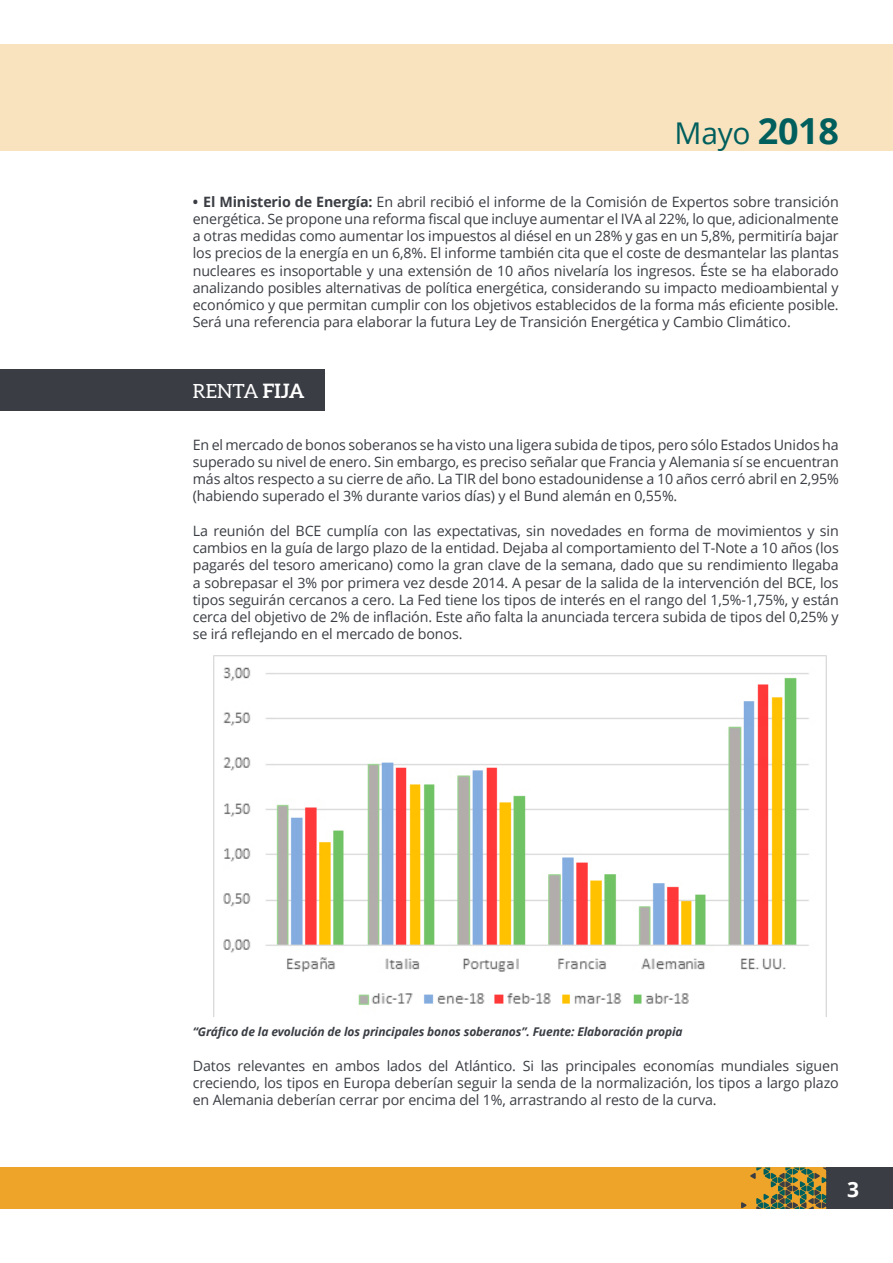
<style>
.page{position:relative;width:893px;height:1263px;background:#fff}
.page>*{position:absolute;margin:0;border:0;box-sizing:border-box;transform-origin:0 0}
.t1{font:30px "Open Sans";color:#005e5d}
.t2{font:700 21px "Open Sans";color:#fff}
.t3{font:19.5px "Aleo";color:#fff}
.t4{font:14.25px/17.2px "Open Sans";letter-spacing:-.01em;color:#3a3d43;text-align:justify}
.t5{font:italic 700 12px "Open Sans";letter-spacing:-.01em;color:#3a3d43}
.s1{font-weight:700;font-size:36px}
.s2{font-weight:700}
</style>
<div class="page">
<div style="left:0;top:1167px;width:893px;height:42px;background:#eea329"></div>
<div style="left:826px;top:1167px;width:67px;height:42px;background:#3a3d43"></div>
<svg style="left:741px;top:1167px;width:85px;height:42px"></svg>
<div style="left:0;top:45px;width:893px;height:106px;background:#f9e3bf"></div>
<div style="left:0;top:370px;width:325px;height:41px;background:#3a3d43"></div>
<img style="left:214px;top:656px;width:613px;height:360px">
<p class="t1" style="left:674px;top:113px;width:166px">Mayo <span class="s1">2018</span></p>
<p class="t4" style="left:193px;top:192px;width:648px"><span class="s2">• El Ministerio de Energía:</span> En abril recibió el informe de la Comisión de Expertos sobre transición energética. Se propone una reforma fiscal que incluye aumentar el IVA al 22%, lo que, adicionalmente a otras medidas como aumentar los impuestos al diésel en un 28% y gas en un 5,8%, permitiría bajar los precios de la energía en un 6,8%. El informe también cita que el coste de desmantelar las plantas nucleares es insoportable y una extensión de 10 años nivelaría los ingresos. Éste se ha elaborado analizando posibles alternativas de política energética, considerando su impacto medioambiental y económico y que permitan cumplir con los objetivos establecidos de la forma más eficiente posible.<br>Será una referencia para elaborar la futura Ley de Transición Energética y Cambio Climático.</p>
<p class="t3" style="left:193px;top:380px;width:113px">RENTA <span class="s2">FIJA</span></p>
<p class="t4" style="left:193px;top:435px;width:647px">En el mercado de bonos soberanos se ha visto una ligera subida de tipos, pero sólo Estados Unidos ha superado su nivel de enero. Sin embargo, es preciso señalar que Francia y Alemania sí se encuentran más altos respecto a su cierre de año. La TIR del bono estadounidense a 10 años cerró abril en 2,95% (habiendo superado el 3% durante varios días) y el Bund alemán en 0,55%.</p>
<p class="t4" style="left:193px;top:522px;width:647px">La reunión del BCE cumplía con las expectativas, sin novedades en forma de movimientos y sin cambios en la guía de largo plazo de la entidad. Dejaba al comportamiento del T-Note a 10 años (los pagarés del tesoro americano) como la gran clave de la semana, dado que su rendimiento llegaba a sobrepasar el 3% por primera vez desde 2014. A pesar de la salida de la intervención del BCE, los tipos seguirán cercanos a cero. La Fed tiene los tipos de interés en el rango del 1,5%-1,75%, y están cerca del objetivo de 2% de inflación. Este año falta la anunciada tercera subida de tipos del 0,25% y se irá reflejando en el mercado de bonos.</p>
<p class="t5" style="left:193px;top:1023px;width:491px">“Gráfico de la evolución de los principales bonos soberanos”. Fuente: Elaboración propia</p>
<p class="t4" style="left:193px;top:1056px;width:648px">Datos relevantes en ambos lados del Atlántico. Si las principales economías mundiales siguen creciendo, los tipos en Europa deberían seguir la senda de la normalización, los tipos a largo plazo en Alemania deberían cerrar por encima del 1%, arrastrando al resto de la curva.</p>
<p class="t2" style="left:847px;top:1175px;width:13px">3</p>
</div>
